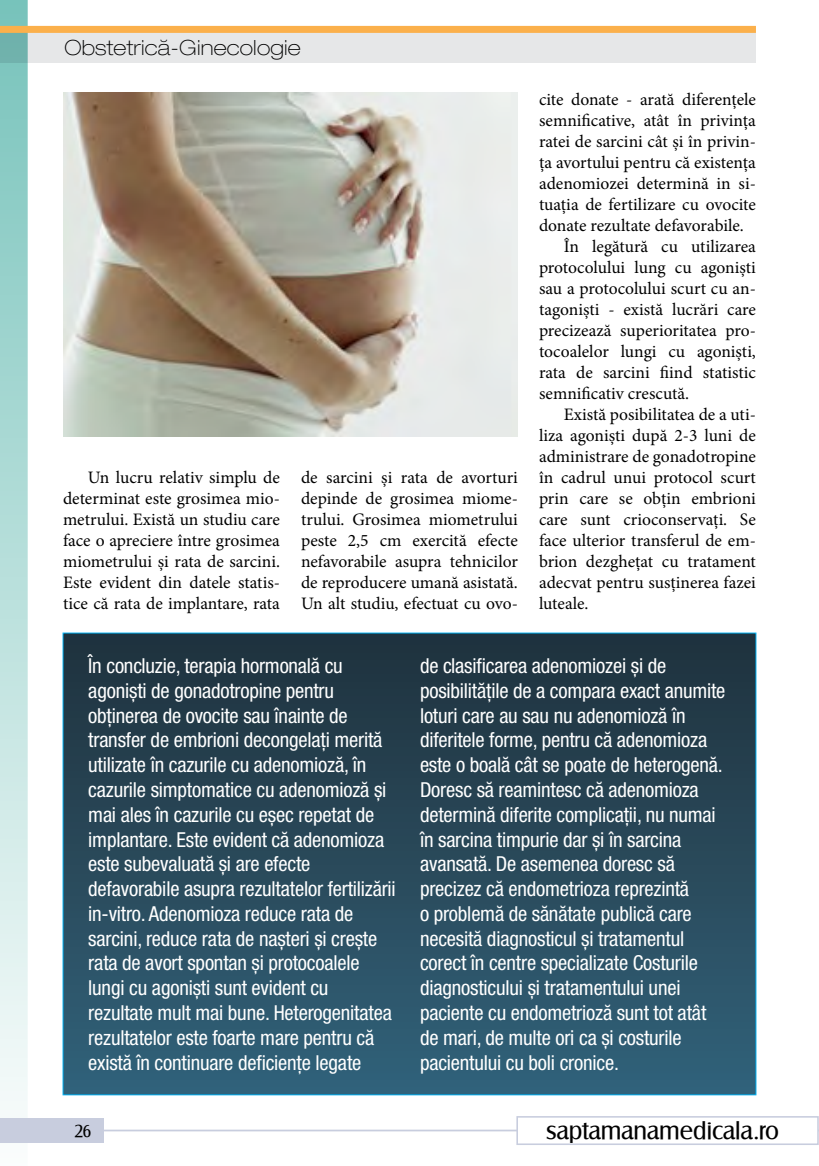
<style>
.page{position:relative;width:819px;height:1166px;background:#fff}
.page>*{position:absolute;margin:0;border:0;box-sizing:border-box;transform-origin:0 0}
.t1{font:25.38px "Salzburg";color:#000}
.t2{font:100 expanded 21px "Helvetica Neue LT Pro";letter-spacing:.01em;color:#000}
.t3{font:condensed 20.65px/24.8px "Helvetica Neue LT Pro";letter-spacing:-.01em;color:#fff}
.t4{font:18.03px "Salzburg";color:#000}
.t5{font:17.5px/21px "Minion Pro";color:#000;text-align:justify}
</style>
<div class="page">
<div style="left:63px;top:633px;width:693px;height:462px;background:linear-gradient(to bottom,#1f313c,#32627a)"></div>
<div style="left:0;top:0;width:28px;height:1166px;background:linear-gradient(to bottom,#77c3bb,#fbfdfd)"></div>
<img style="left:63px;top:93px;width:455px;height:344px">
<hr style="left:103px;top:1129px;width:715px;height:2px;background:#c8cdde">
<div style="left:0;top:1118px;width:103px;height:25px;background:#c8cdde"></div>
<div style="left:517px;top:1117px;width:301px;height:27px;background:#fff"></div>
<div style="left:516px;top:1116px;width:302px;height:29px;border:2px solid #c8cdde"></div>
<div style="left:0;top:28px;width:756px;height:34px;background:#e6e7e8"></div>
<div style="left:0;top:26px;width:756px;height:7px;background:#fbb04b"></div>
<p class="t2" style="left:64px;top:35px;width:238px">Obstetrică-Ginecologie</p>
<p class="t5" style="left:63px;top:467px;width:218px;text-indent:25px">Un lucru relativ simplu de determinat este grosimea mio&shy;metrului. Există un studiu care face o apreciere între grosimea miometrului și rata de sarcini.<br>Este evident din datele statis&shy;tice că rata de implantare, rata</p>
<p class="t5" style="left:301px;top:467px;width:218px">de sarcini și rata de avorturi depinde de grosimea miome&shy;trului. Grosimea miometrului peste 2,5 cm exercită efecte nefavorabile asupra tehnicilor de reproducere umană asistată.<br>Un alt studiu, efectuat cu ovo-</p>
<p class="t5" style="left:539px;top:89px;width:218px">cite donate - arată diferențele</p>
<p class="t5" style="left:539px;top:110px;width:218px">semnificative, atât în privința</p>
<p class="t5" style="left:539px;top:131px;width:218px">ratei de sarcini cât și în privin-</p>
<p class="t5" style="left:539px;top:152px;width:218px">ța avortului pentru că existența</p>
<p class="t5" style="left:539px;top:173px;width:218px">adenomiozei determină in si-</p>
<p class="t5" style="left:539px;top:194px;width:218px">tuația de fertilizare cu ovocite</p>
<p class="t5" style="left:539px;top:215px;width:206px">donate rezultate defavorabile.</p>
<p class="t5" style="left:563px;top:236px;width:194px">În legătură cu utilizarea</p>
<p class="t5" style="left:539px;top:257px;width:218px">protocolului lung cu agoniști</p>
<p class="t5" style="left:539px;top:278px;width:218px">sau a protocolului scurt cu an-</p>
<p class="t5" style="left:539px;top:299px;width:218px">tagoniști - există lucrări care</p>
<p class="t5" style="left:539px;top:320px;width:218px">precizează superioritatea pro-</p>
<p class="t5" style="left:539px;top:341px;width:218px">tocoalelor lungi cu agoniști,</p>
<p class="t5" style="left:539px;top:362px;width:218px">rata de sarcini fiind statistic</p>
<p class="t5" style="left:539px;top:383px;width:152px">semnificativ crescută.</p>
<p class="t5" style="left:563px;top:404px;width:194px">Există posibilitatea de a uti-</p>
<p class="t5" style="left:539px;top:425px;width:218px">liza agoniști după 2-3 luni de</p>
<p class="t5" style="left:539px;top:446px;width:218px">administrare de gonadotropine</p>
<p class="t5" style="left:539px;top:467px;width:218px">în cadrul unui protocol scurt</p>
<p class="t5" style="left:539px;top:488px;width:218px">prin care se obțin embrioni</p>
<p class="t5" style="left:539px;top:509px;width:218px">care sunt crioconservați. Se</p>
<p class="t5" style="left:539px;top:530px;width:218px">face ulterior transferul de em-</p>
<p class="t5" style="left:539px;top:551px;width:218px">brion dezghețat cu tratament</p>
<p class="t5" style="left:539px;top:572px;width:218px">adecvat pentru susținerea fazei</p>
<p class="t5" style="left:539px;top:593px;width:51px">luteale.</p>
<p class="t3" style="left:88px;top:653px;width:309px">În concluzie, terapia hormonală cu agoniști de gonadotropine pentru obținerea de ovocite sau înainte de transfer de embrioni decongelați merită utilizate în cazurile cu adenomioză, în cazurile simptomatice cu adenomioză și mai ales în cazurile cu eșec repetat de implantare. Este evident că adenomioza este subevaluată și are efecte defavorabile asupra rezultatelor fertilizării in-vitro. Adenomioza reduce rata de sarcini, reduce rata de nașteri și crește rata de avort spontan și protocoalele lungi cu agoniști sunt evident cu rezultate mult mai bune. Heterogenitatea rezultatelor este foarte mare pentru că există în continuare deficiențe legate</p>
<p class="t3" style="left:420px;top:653px;width:307px">de clasificarea adenomiozei și de posibilitățile de a compara exact anumite loturi care au sau nu adenomioză în diferitele forme, pentru că adenomioza este o boală cât se poate de heterogenă.<br>Doresc să reamintesc că adenomioza determină diferite complicații, nu numai în sarcina timpurie dar și în sarcina avansată. De asemenea doresc să precizez că endometrioza reprezintă<br>o problemă de sănătate publică care necesită diagnosticul și tratamentul corect în centre specializate Costurile diagnosticului și tratamentului unei paciente cu endometrioză sunt tot atât de mari, de multe ori ca și costurile pacientului cu boli cronice.</p>
<p class="t4" style="left:75px;top:1120px;width:18px">26</p>
<p class="t1" style="left:546px;top:1116px;width:234px">saptamanamedicala.ro</p>
</div>
